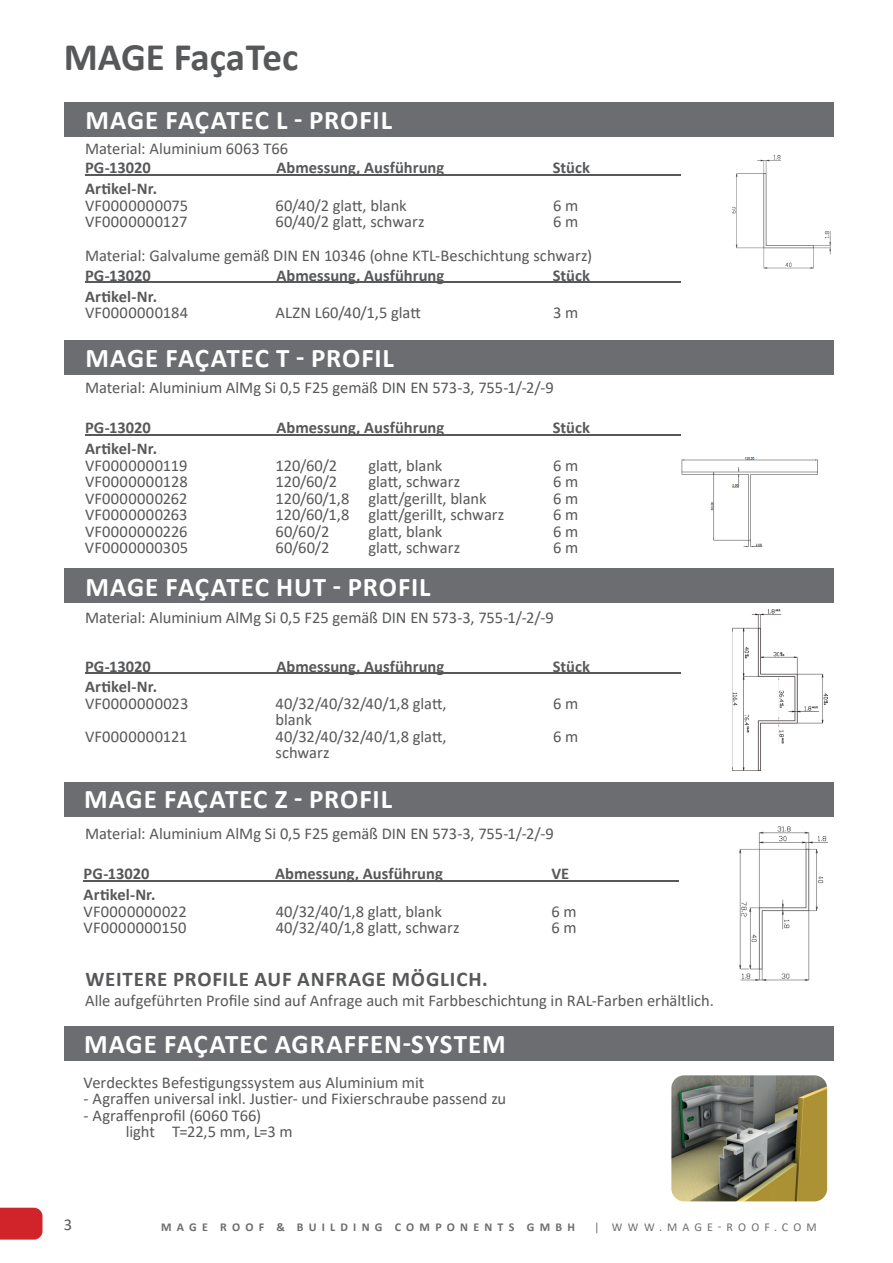
<style>
.page{position:relative;width:893px;height:1263px;background:#fff}
.page>*{position:absolute;margin:0;border:0;box-sizing:border-box;transform-origin:0 0}
.t1{font:700 39px "Calibri";color:#57585a}
.t2{font:700 27px "Calibri";letter-spacing:.025em;color:#fff}
.t3{font:700 21px "Calibri";letter-spacing:.035em;color:#57585a}
.t4{font:16.5px/16.5px "Calibri";color:#57585a}
.t5{font:700 16.5px "Calibri";letter-spacing:.005em;color:#57585a}
.t6{font:16.5px "Calibri";letter-spacing:.025em;color:#57585a}
.t7{font:700 12px "Calibri";letter-spacing:.435em;color:#6c6d70}
.t8{font:12px "Calibri";letter-spacing:.435em;color:#6c6d70}
</style>
<div class="page">
<svg style="left:0;top:1208px;width:43px;height:31px"></svg>
<div style="left:64px;top:569px;width:769px;height:34px;background:#6c6d70"></div>
<div style="left:64px;top:340px;width:769px;height:34px;background:#6c6d70"></div>
<div style="left:64px;top:102px;width:769px;height:34px;background:#6c6d70"></div>
<div style="left:64px;top:782px;width:769px;height:34px;background:#6c6d70"></div>
<hr style="left:85px;top:174px;width:595px;height:1px;background:#57585a">
<img style="left:732px;top:155px;width:98px;height:113px">
<hr style="left:85px;top:435px;width:595px;height:1px;background:#57585a">
<hr style="left:85px;top:673px;width:595px;height:1px;background:#57585a">
<img style="left:732px;top:609px;width:95px;height:161px">
<hr style="left:84px;top:880px;width:595px;height:1px;background:#57585a">
<img style="left:740px;top:826px;width:87px;height:154px">
<div style="left:64px;top:1027px;width:769px;height:34px;background:#6c6d70"></div>
<img style="left:671px;top:1075px;width:156px;height:126px">
<hr style="left:85px;top:282px;width:595px;height:1px;background:#57585a">
<img style="left:681px;top:457px;width:137px;height:91px">
<h1 class="t1" style="left:64px;top:29px;width:236px">MAGE FaçaTec</h1>
<h2 class="t2" style="left:86px;top:101px;width:308px">MAGE FAÇATEC L - PROFIL</h2>
<p class="t5" style="left:85px;top:156px;width:67px">PG-13020</p>
<p class="t5" style="left:276px;top:156px;width:169px">Abmessung, Ausführung</p>
<p class="t5" style="left:553px;top:156px;width:39px">Stück</p>
<p class="t5" style="left:85px;top:177px;width:74px">Artikel-Nr.</p>
<p class="t6" style="left:85px;top:194px;width:105px">VF0000000075</p>
<p class="t4" style="left:276px;top:196px;width:133px">60/40/2 glatt, blank</p>
<p class="t4" style="left:553px;top:196px;width:27px">6 m</p>
<p class="t6" style="left:85px;top:210px;width:104px">VF0000000127</p>
<p class="t4" style="left:276px;top:213px;width:151px">60/40/2 glatt, schwarz</p>
<p class="t4" style="left:553px;top:213px;width:27px">6 m</p>
<p class="t4" style="left:85px;top:139px;width:205px">Material: Aluminium 6063 T66</p>
<p class="t4" style="left:85px;top:247px;width:509px">Material: Galvalume gemäß DIN EN 10346 (ohne KTL-Beschichtung schwarz)</p>
<p class="t5" style="left:85px;top:263px;width:67px">PG-13020</p>
<p class="t5" style="left:276px;top:263px;width:169px">Abmessung, Ausführung</p>
<p class="t5" style="left:553px;top:263px;width:39px">Stück</p>
<p class="t5" style="left:85px;top:285px;width:74px">Artikel-Nr.</p>
<p class="t6" style="left:85px;top:301px;width:105px">VF0000000184</p>
<p class="t4" style="left:276px;top:304px;width:147px">ALZN L60/40/1,5 glatt</p>
<p class="t4" style="left:553px;top:304px;width:27px">3 m</p>
<h2 class="t2" style="left:86px;top:339px;width:310px">MAGE FAÇATEC T - PROFIL</h2>
<p class="t4" style="left:85px;top:379px;width:470px">Material: Aluminium AlMg Si 0,5 F25 gemäß DIN EN 573-3, 755-1/-2/-9</p>
<p class="t5" style="left:85px;top:416px;width:67px">PG-13020</p>
<p class="t5" style="left:276px;top:416px;width:169px">Abmessung, Ausführung</p>
<p class="t5" style="left:553px;top:416px;width:39px">Stück</p>
<p class="t5" style="left:85px;top:437px;width:74px">Artikel-Nr.</p>
<p class="t6" style="left:85px;top:454px;width:104px">VF0000000119</p>
<p class="t4" style="left:276px;top:457px;width:63px">120/60/2</p>
<p class="t4" style="left:369px;top:457px;width:75px">glatt, blank</p>
<p class="t4" style="left:553px;top:457px;width:27px">6 m</p>
<p class="t6" style="left:85px;top:470px;width:104px">VF0000000128</p>
<p class="t4" style="left:276px;top:473px;width:63px">120/60/2</p>
<p class="t4" style="left:369px;top:473px;width:93px">glatt, schwarz</p>
<p class="t4" style="left:553px;top:473px;width:27px">6 m</p>
<p class="t6" style="left:85px;top:487px;width:104px">VF0000000262</p>
<p class="t4" style="left:275px;top:490px;width:213px">120/60/1,8 glatt/gerillt, blank</p>
<p class="t4" style="left:553px;top:490px;width:27px">6 m</p>
<p class="t6" style="left:85px;top:503px;width:104px">VF0000000263</p>
<p class="t4" style="left:275px;top:506px;width:230px">120/60/1,8 glatt/gerillt, schwarz</p>
<p class="t4" style="left:553px;top:506px;width:27px">6 m</p>
<p class="t6" style="left:85px;top:520px;width:104px">VF0000000226</p>
<p class="t4" style="left:275px;top:523px;width:55px">60/60/2</p>
<p class="t4" style="left:368px;top:523px;width:75px">glatt, blank</p>
<p class="t4" style="left:553px;top:523px;width:27px">6 m</p>
<p class="t6" style="left:85px;top:536px;width:105px">VF0000000305</p>
<p class="t4" style="left:275px;top:539px;width:55px">60/60/2</p>
<p class="t4" style="left:368px;top:539px;width:93px">glatt, schwarz</p>
<p class="t4" style="left:553px;top:539px;width:27px">6 m</p>
<h2 class="t2" style="left:86px;top:568px;width:347px">MAGE FAÇATEC HUT - PROFIL</h2>
<p class="t4" style="left:85px;top:609px;width:470px">Material: Aluminium AlMg Si 0,5 F25 gemäß DIN EN 573-3, 755-1/-2/-9</p>
<p class="t5" style="left:85px;top:654px;width:67px">PG-13020</p>
<p class="t5" style="left:276px;top:654px;width:169px">Abmessung, Ausführung</p>
<p class="t5" style="left:553px;top:654px;width:39px">Stück</p>
<p class="t5" style="left:85px;top:675px;width:74px">Artikel-Nr.</p>
<p class="t6" style="left:85px;top:692px;width:105px">VF0000000023</p>
<p class="t4" style="left:276px;top:695px;width:173px">40/32/40/32/40/1,8 glatt,</p>
<p class="t4" style="left:553px;top:695px;width:27px">6 m</p>
<p class="t4" style="left:276px;top:711px;width:38px">blank</p>
<p class="t6" style="left:85px;top:725px;width:104px">VF0000000121</p>
<p class="t4" style="left:276px;top:728px;width:173px">40/32/40/32/40/1,8 glatt,</p>
<p class="t4" style="left:553px;top:728px;width:27px">6 m</p>
<p class="t4" style="left:275px;top:744px;width:56px">schwarz</p>
<h2 class="t2" style="left:84px;top:780px;width:309px">MAGE FAÇATEC Z - PROFIL</h2>
<p class="t4" style="left:85px;top:824px;width:470px">Material: Aluminium AlMg Si 0,5 F25 gemäß DIN EN 573-3, 755-1/-2/-9</p>
<p class="t5" style="left:84px;top:862px;width:67px">PG-13020</p>
<p class="t5" style="left:275px;top:862px;width:169px">Abmessung, Ausführung</p>
<p class="t5" style="left:551px;top:862px;width:19px">VE</p>
<p class="t5" style="left:84px;top:883px;width:74px">Artikel-Nr.</p>
<p class="t6" style="left:84px;top:899px;width:105px">VF0000000022</p>
<p class="t4" style="left:276px;top:902px;width:168px">40/32/40/1,8 glatt, blank</p>
<p class="t4" style="left:551px;top:902px;width:27px">6 m</p>
<p class="t6" style="left:84px;top:916px;width:104px">VF0000000150</p>
<p class="t4" style="left:276px;top:919px;width:185px">40/32/40/1,8 glatt, schwarz</p>
<p class="t4" style="left:551px;top:919px;width:27px">6 m</p>
<p class="t3" style="left:85px;top:964px;width:404px">WEITERE PROFILE AUF ANFRAGE MÖGLICH.</p>
<p class="t4" style="left:85px;top:992px;width:630px">Alle aufgeführten Profile sind auf Anfrage auch mit Farbbeschichtung in RAL-Farben erhältlich.</p>
<h2 class="t2" style="left:84px;top:1025px;width:423px">MAGE FAÇATEC AGRAFFEN-SYSTEM</h2>
<p class="t4" style="left:84px;top:1073px;width:342px">Verdecktes Befestigungssystem aus Aluminium mit</p>
<p class="t4" style="left:84px;top:1090px;width:424px">- Agraffen universal inkl. Justier- und Fixierschraube passend zu</p>
<p class="t4" style="left:126px;top:1106px;width:169px;text-indent:-42px">- Agraffenprofil (6060 T66) light T=22,5 mm, L=3 m</p>
<p class="t4" style="left:64px;top:1216px;width:10px">3</p>
<p class="t7" style="left:161px;top:1219px;width:415px">MAGE ROOF &amp; BUILDING COMPONENTS GMBH</p>
<p class="t8" style="left:594px;top:1219px;width:224px">| WWW.MAGE-ROOF.COM</p>
</div>
